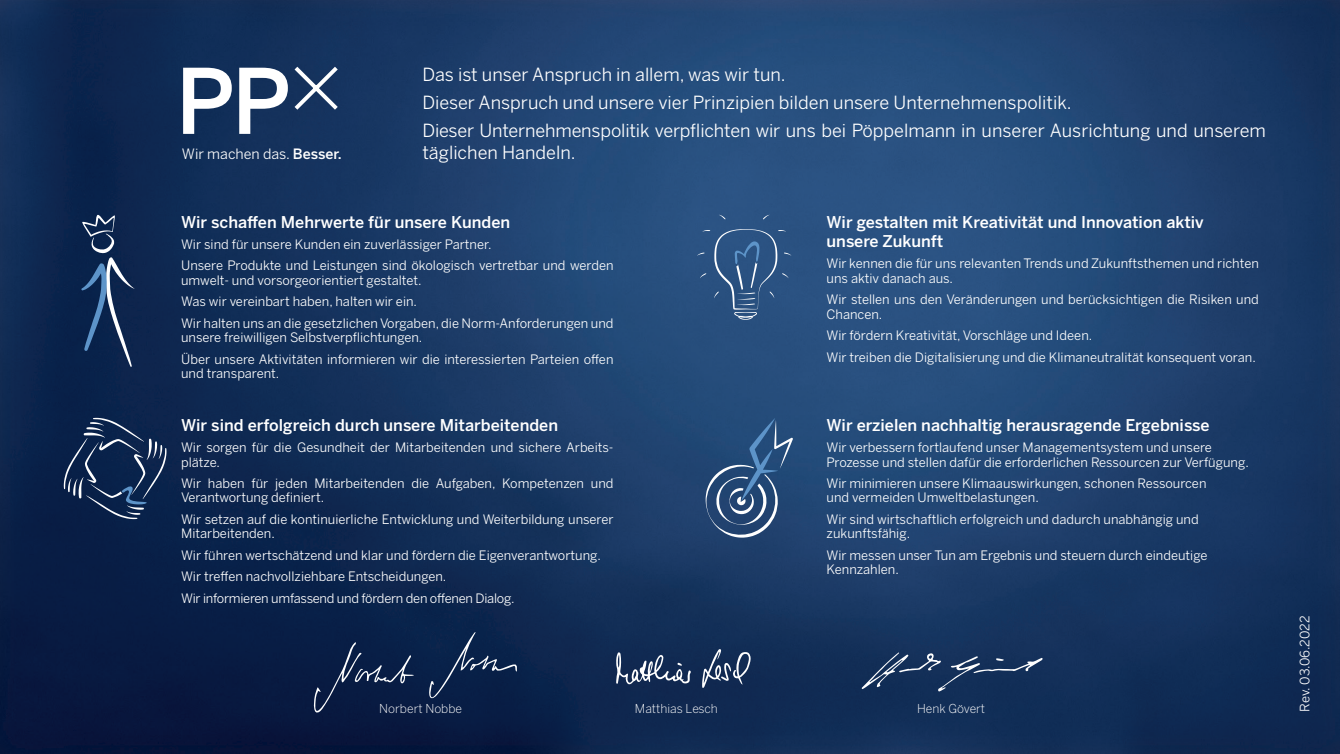
<style>
.page{position:relative;width:1340px;height:754px;background:#fff}
.page>*{position:absolute;margin:0;border:0;box-sizing:border-box;transform-origin:0 0}
.t1{font:18px/27.9px "Benton Sans OT";color:#fff}
.t2{font:500 16.2px/19.3px "Benton Sans OT";color:#fff}
.t3{font:14.17px "Benton Sans OT";color:#fff}
.t4{font:12.83px/14.6px "Benton Sans OT";color:#fff}
.t5{font:300 12.15px "Benton Sans OT";color:#fff}
.s1{font-weight:500}
</style>
<div class="page">
<img style="left:0;top:0;width:1339px;height:753px">
<svg style="left:81px;top:214px;width:54px;height:152px;background:#263f64"></svg>
<svg style="left:64px;top:417px;width:102px;height:102px;background:#20365b"></svg>
<svg style="left:762px;top:215px;width:7px;height:4px"></svg>
<svg style="left:718px;top:215px;width:7px;height:4px"></svg>
<svg style="left:697px;top:229px;width:94px;height:90px;background:#375c89"></svg>
<svg style="left:705px;top:417px;width:88px;height:120px;background:#385a84"></svg>
<svg style="left:183px;top:62px;width:159px;height:72px"></svg>
<svg style="left:702px;top:648px;width:48px;height:39px;background:#3f5474"></svg>
<svg style="left:616px;top:651px;width:75px;height:34px;background:#415575"></svg>
<svg style="left:861px;top:652px;width:181px;height:39px;background:#274166"></svg>
<svg style="left:314px;top:641px;width:100px;height:71px;background:#172a4f"></svg>
<svg style="left:428px;top:632px;width:89px;height:68px;background:#162d53"></svg>
<p class="t3" style="left:182px;top:146px;width:161px">Wir machen das. <span class="s1">Besser.</span></p>
<h1 class="t1" style="left:422px;top:61px;width:845px">Das ist unser Anspruch in allem, was wir tun.<br>Dieser Anspruch und unsere vier Prinzipien bilden unsere Unternehmenspolitik.<br>Dieser Unternehmenspolitik verpflichten wir uns bei Pöppelmann in unserer Ausrichtung und unserem</h1>
<h1 class="t1" style="left:422px;top:138px;width:155px">täglichen Handeln.</h1>
<p class="t2" style="left:181px;top:212px;width:331px">Wir schaffen Mehrwerte für unsere Kunden</p>
<p class="t4" style="left:181px;top:233px;width:434px;line-height:21.4px">Wir sind für unsere Kunden ein zuverlässiger Partner.<br>Unsere Produkte und Leistungen sind ökologisch vertretbar und werden</p>
<p class="t4" style="left:181px;top:269px;width:434px;line-height:21.4px">umwelt- und vorsorgeorientiert gestaltet.<br>Was wir vereinbart haben, halten wir ein.<br>Wir halten uns an die gesetzlichen Vorgaben, die Norm-Anforderungen und</p>
<p class="t4" style="left:181px;top:327px;width:434px;line-height:21.4px">unsere freiwilligen Selbstverpflichtungen.<br>Über unsere Aktivitäten informieren wir die interessierten Parteien offen</p>
<p class="t4" style="left:181px;top:366px;width:100px">und transparent.</p>
<p class="t2" style="left:181px;top:415px;width:378px">Wir sind erfolgreich durch unsere Mitarbeitenden</p>
<p class="t4" style="left:181px;top:440px;width:434px">Wir sorgen für die Gesundheit der Mitarbeitenden und sichere Arbeits&shy;plätze.</p>
<p class="t4" style="left:181px;top:475px;width:434px">Wir haben für jeden Mitarbeitenden die Aufgaben, Kompetenzen und<br>Verantwortung definiert.</p>
<p class="t4" style="left:181px;top:511px;width:434px">Wir setzen auf die kontinuierliche Entwicklung und Weiterbildung unserer<br>Mitarbeitenden.</p>
<p class="t4" style="left:181px;top:544px;width:421px;line-height:21.4px">Wir führen wertschätzend und klar und fördern die Eigenverantwortung.<br>Wir treffen nachvollziehbare Entscheidungen.<br>Wir informieren umfassend und fördern den offenen Dialog.</p>
<p class="t2" style="left:826px;top:212px;width:379px">Wir gestalten mit Kreativität und Innovation aktiv unsere Zukunft</p>
<p class="t4" style="left:826px;top:256px;width:434px">Wir kennen die für uns relevanten Trends und Zukunftsthemen und richten uns aktiv danach aus.</p>
<p class="t4" style="left:826px;top:292px;width:434px">Wir stellen uns den Veränderungen und berücksichtigen die Risiken und<br>Chancen.</p>
<p class="t4" style="left:826px;top:325px;width:431px;line-height:21.4px">Wir fördern Kreativität, Vorschläge und Ideen.<br>Wir treiben die Digitalisierung und die Klimaneutralität konsequent voran.</p>
<p class="t2" style="left:826px;top:415px;width:384px">Wir erzielen nachhaltig herausragende Ergebnisse</p>
<p class="t4" style="left:826px;top:440px;width:424px">Wir verbessern fortlaufend unser Managementsystem und unsere<br>Prozesse und stellen dafür die erforderlichen Ressourcen zur Verfügung.</p>
<p class="t4" style="left:826px;top:475px;width:381px">Wir minimieren unsere Klimaauswirkungen, schonen Ressourcen und vermeiden Umweltbelastungen.</p>
<p class="t4" style="left:826px;top:511px;width:373px">Wir sind wirtschaftlich erfolgreich und dadurch unabhängig und zukunftsfähig.</p>
<p class="t4" style="left:826px;top:547px;width:382px">Wir messen unser Tun am Ergebnis und steuern durch eindeutige<br>Kennzahlen.</p>
<p class="t5" style="left:379px;top:701px;width:84px">Norbert Nobbe</p>
<p class="t5" style="left:635px;top:701px;width:84px">Matthias Lesch</p>
<p class="t5" style="left:917px;top:701px;width:70px">Henk Gövert</p>
<p class="t4" style="left:1297px;top:711px;width:97px;rotate:-90deg">Rev. 03.06.2022</p>
</div>
